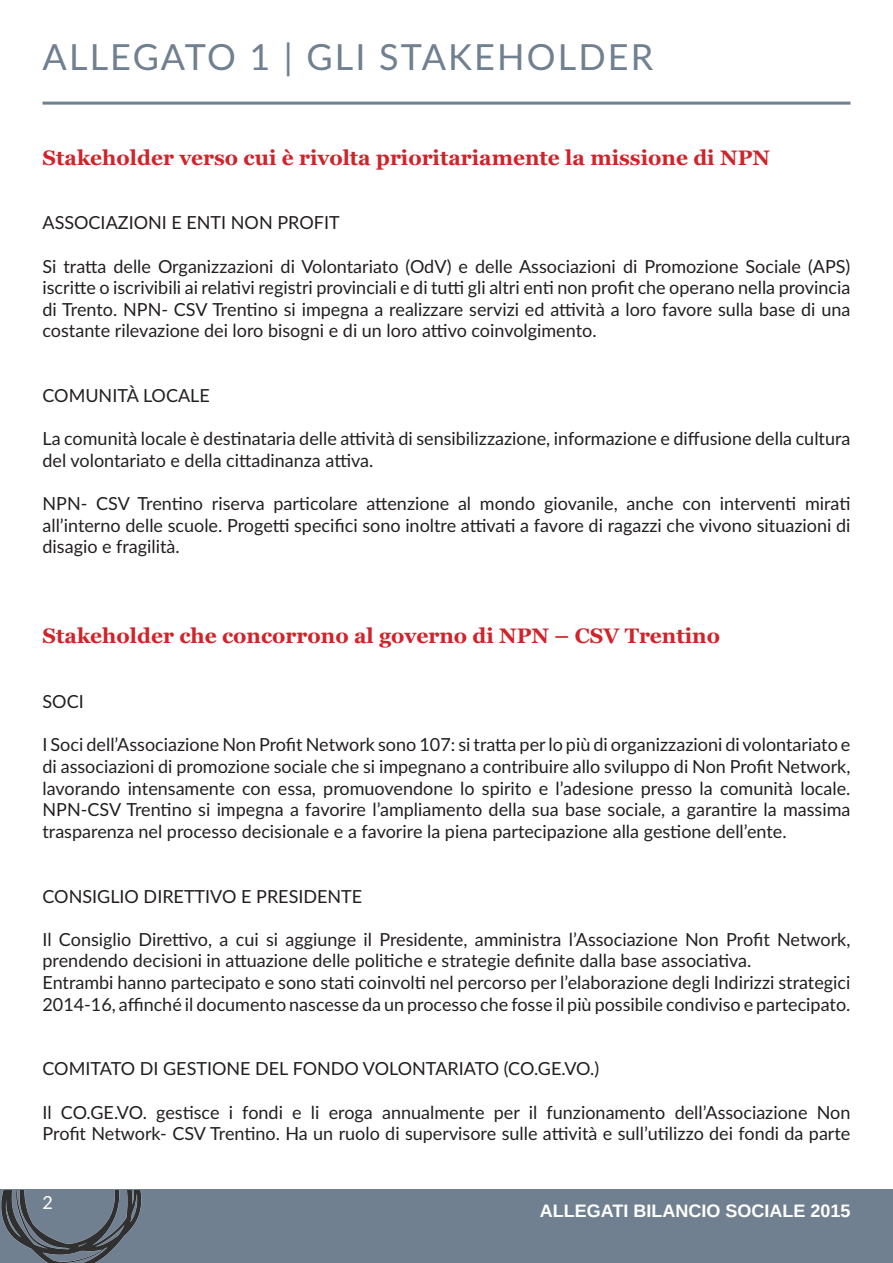
<style>
.page{position:relative;width:893px;height:1263px;background:#fff}
.page>*{position:absolute;margin:0;border:0;box-sizing:border-box;transform-origin:0 0}
.t1{font:36px "Lato";letter-spacing:.06em;color:#708090}
.t2{font:700 21px "Georgia";color:#d1232a}
.t3{font:18px/21.6px "Lato";color:#231f20}
.t4{font:700 18px "Arimo";color:#fff}
.t5{font:18px "Lato";color:#fff}
</style>
<div class="page">
<div style="left:0;top:1189px;width:893px;height:74px;background:#708090"></div>
<img style="left:1px;top:1190px;width:141px;height:73px">
<hr style="left:43px;top:102px;width:807px;height:3px;background:#708090">
<p class="t1" style="left:43px;top:31px;width:612px">ALLEGATO 1 | GLI STAKEHOLDER</p>
<p class="t2" style="left:43px;top:144px;width:729px">Stakeholder verso cui è rivolta prioritariamente la missione di NPN</p>
<p class="t3" style="left:43px;top:211px;width:299px">ASSOCIAZIONI E ENTI NON PROFIT</p>
<p class="t3" style="left:43px;top:254px;width:809px;text-align:justify">Si tratta delle Organizzazioni di Volontariato (OdV) e delle Associazioni di Promozione Sociale (APS) iscritte o iscrivibili ai relativi registri provinciali e di tutti gli altri enti non profit che operano nella provincia di Trento. NPN- CSV Trentino si impegna a realizzare servizi ed attività a loro favore sulla base di una costante rilevazione dei loro bisogni e di un loro attivo coinvolgimento.</p>
<p class="t3" style="left:43px;top:384px;width:169px">COMUNITÀ LOCALE</p>
<p class="t3" style="left:43px;top:427px;width:809px">La comunità locale è destinataria delle attività di sensibilizzazione, informazione e diffusione della cultura del volontariato e della cittadinanza attiva.</p>
<p class="t3" style="left:43px;top:492px;width:809px;text-align:justify">NPN- CSV Trentino riserva particolare attenzione al mondo giovanile, anche con interventi mirati all’interno delle scuole. Progetti specifici sono inoltre attivati a favore di ragazzi che vivono situazioni di disagio e fragilità.</p>
<p class="t2" style="left:43px;top:623px;width:679px">Stakeholder che concorrono al governo di NPN – CSV Trentino</p>
<p class="t3" style="left:43px;top:690px;width:43px">SOCI</p>
<p class="t3" style="left:43px;top:733px;width:809px;text-align:justify">I Soci dell’Associazione Non Profit Network sono 107: si tratta per lo più di organizzazioni di volontariato e di associazioni di promozione sociale che si impegnano a contribuire allo sviluppo di Non Profit Network, lavorando intensamente con essa, promuovendone lo spirito e l’adesione presso la comunità locale.<br>NPN-CSV Trentino si impegna a favorire l’ampliamento della sua base sociale, a garantire la massima trasparenza nel processo decisionale e a favorire la piena partecipazione alla gestione dell’ente.</p>
<p class="t3" style="left:43px;top:884px;width:321px">CONSIGLIO DIRETTIVO E PRESIDENTE</p>
<p class="t3" style="left:43px;top:928px;width:809px">Il Consiglio Direttivo, a cui si aggiunge il Presidente, amministra l’Associazione Non Profit Network, prendendo decisioni in attuazione delle politiche e strategie definite dalla base associativa.</p>
<p class="t3" style="left:43px;top:971px;width:809px">Entrambi hanno partecipato e sono stati coinvolti nel percorso per l’elaborazione degli Indirizzi strategici<br>2014-16, affinché il documento nascesse da un processo che fosse il più possibile condiviso e partecipato.</p>
<p class="t3" style="left:43px;top:1057px;width:558px">COMITATO DI GESTIONE DEL FONDO VOLONTARIATO (CO.GE.VO.)</p>
<p class="t3" style="left:43px;top:1100px;width:809px">Il CO.GE.VO. gestisce i fondi e li eroga annualmente per il funzionamento dell’Associazione Non<br>Profit Network- CSV Trentino. Ha un ruolo di supervisore sulle attività e sull’utilizzo dei fondi da parte</p>
<p class="t5" style="left:43px;top:1189px;width:12px">2</p>
<p class="t4" style="left:540px;top:1198px;width:312px">ALLEGATI BILANCIO SOCIALE 2015</p>
</div>
